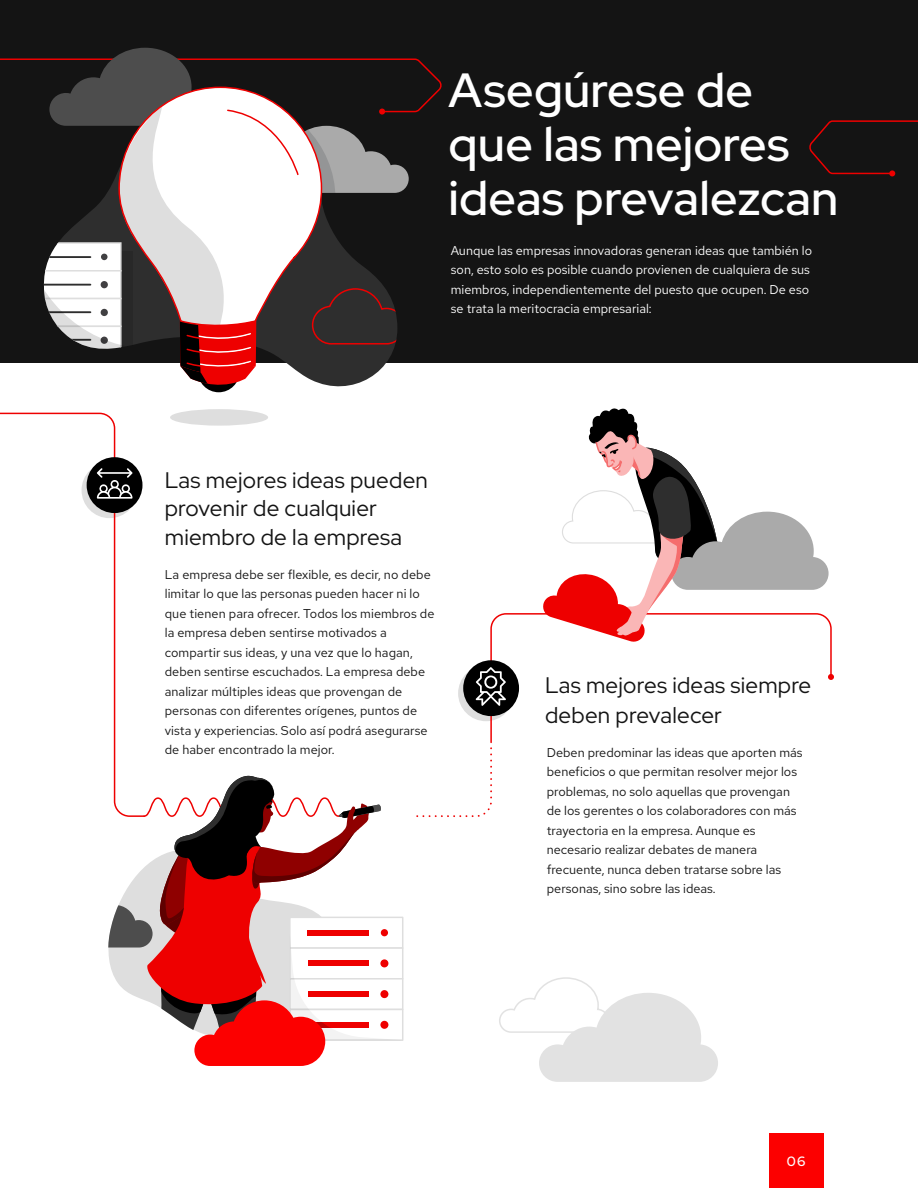
<style>
.page{position:relative;width:918px;height:1188px;background:#fff}
.page>*{position:absolute;margin:0;border:0;box-sizing:border-box;transform-origin:0 0}
.t1{font:500 48px/54px "Red Hat Display";letter-spacing:.005em;color:#fff}
.t2{font:22.5px/28.5px "Red Hat Display";letter-spacing:.01em;color:#141414}
.t3{font:500 13.5px "Red Hat Display";color:#fff}
.t4{font:12.75px/19.5px "Red Hat Text";letter-spacing:.005em;color:#141414}
.t5{font:12.75px/19.5px "Red Hat Text";color:#fff}
</style>
<div class="page">
<div style="left:458px;top:665px;width:56px;height:56px;background:#dedede;border-radius:50%"></div>
<div style="left:0;top:0;width:918px;height:363px;background:#141414"></div>
<svg style="left:809px;top:120px;width:109px;height:56px"></svg>
<div style="left:769px;top:1133px;width:55px;height:55px;background:#fc0000"></div>
<div style="left:170px;top:409px;width:98px;height:17px;background:#dedede;border-radius:50%"></div>
<svg style="left:0;top:48px;width:442px;height:344px"></svg>
<svg style="left:490px;top:613px;width:342px;height:131px"></svg>
<svg style="left:0;top:412px;width:143px;height:334px"></svg>
<div style="left:87px;top:457px;width:55px;height:56px;background:#000;border-radius:50%"></div>
<div style="left:463px;top:660px;width:56px;height:56px;background:#000;border-radius:50%"></div>
<svg style="left:828px;top:674px;width:6px;height:6px"></svg>
<svg style="left:542px;top:408px;width:287px;height:235px"></svg>
<svg style="left:108px;top:746px;width:610px;height:336px"></svg>
<svg style="left:97px;top:468px;width:36px;height:31px"></svg>
<svg style="left:476px;top:667px;width:30px;height:39px"></svg>
<h1 class="t1" style="left:449px;top:62px;width:391px">Asegúrese de que las mejores ideas prevalezcan</h1>
<p class="t5" style="left:451px;top:241px;width:363px">Aunque las empresas innovadoras generan ideas que también lo son, esto solo es posible cuando provienen de cualquiera de sus miembros, independientemente del puesto que ocupen. De eso se trata la meritocracia empresarial:</p>
<h2 class="t2" style="left:165px;top:465px;width:265px">Las mejores ideas pueden provenir de cualquier miembro de la empresa</h2>
<p class="t4" style="left:165px;top:565px;width:271px">La empresa debe ser flexible, es decir, no debe limitar lo que las personas pueden hacer ni lo que tienen para ofrecer. Todos los miembros de la empresa deben sentirse motivados a compartir sus ideas, y una vez que lo hagan, deben sentirse escuchados. La empresa debe analizar múltiples ideas que provengan de personas con diferentes orígenes, puntos de vista y experiencias. Solo así podrá asegurarse de haber encontrado la mejor.</p>
<h2 class="t2" style="left:545px;top:670px;width:268px;line-height:30px">Las mejores ideas siempre deben prevalecer</h2>
<p class="t4" style="left:547px;top:742px;width:257px">Deben predominar las ideas que aporten más beneficios o que permitan resolver mejor los problemas, no solo aquellas que provengan de los gerentes o los colaboradores con más trayectoria en la empresa. Aunque es necesario realizar debates de manera frecuente, nunca deben tratarse sobre las personas, sino sobre las ideas.</p>
<p class="t3" style="left:787px;top:1153px;width:20px">06</p>
</div>
